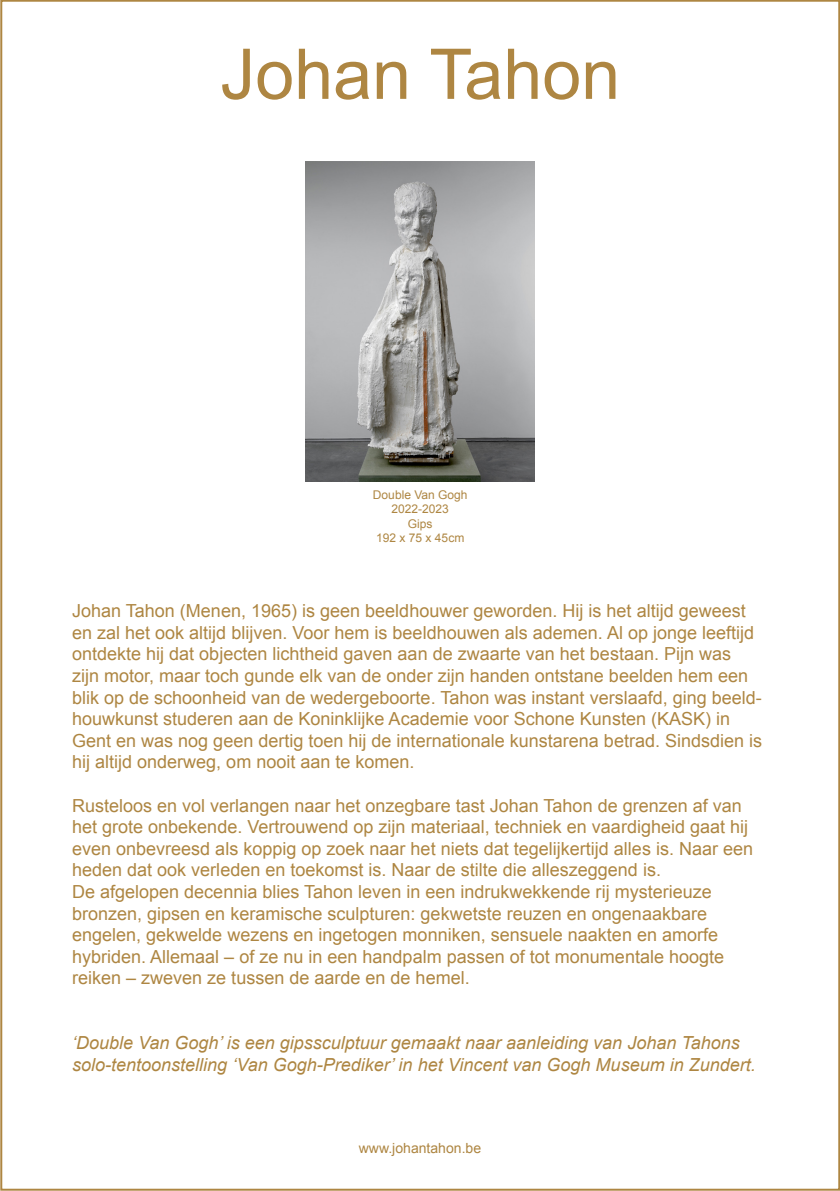
<style>
.page{position:relative;width:840px;height:1191px;background:#fff}
.page>*{position:absolute;margin:0;border:0;box-sizing:border-box;transform-origin:0 0}
.t1{font:70px "Arial";color:#ae8642}
.t2{font:18px/21.6px "Arial";color:#ae8642}
.t3{font:italic 18px/21.6px "Arial";color:#ae8642}
.t4{font:14px "Arial";color:#ae8642}
.t5{font:12px "Arial";color:#ae8642}
</style>
<div class="page">
<img style="left:305px;top:162px;width:229px;height:320px">
<p class="t1" style="left:220px;top:28px;width:401px">Johan Tahon</p>
<p class="t5" style="left:373px;top:487px;width:96px">Double Van Gogh</p>
<p class="t5" style="left:391px;top:501px;width:59px">2022-2023</p>
<p class="t5" style="left:407px;top:515px;width:26px">Gips</p>
<p class="t5" style="left:376px;top:530px;width:90px">192 x 75 x 45cm</p>
<p class="t2" style="left:72px;top:600px;width:691px">Johan Tahon (Menen, 1965) is geen beeldhouwer geworden. Hij is het altijd geweest en zal het ook altijd blijven. Voor hem is beeldhouwen als ademen. Al op jonge leeftijd ontdekte hij dat objecten lichtheid gaven aan de zwaarte van het bestaan. Pijn was zijn motor, maar toch gunde elk van de onder zijn handen ontstane beelden hem een blik op de schoonheid van de wedergeboorte. Tahon was instant verslaafd, ging beeld&shy;houwkunst studeren aan de Koninklijke Academie voor Schone Kunsten (KASK) in Gent en was nog geen dertig toen hij de internationale kunstarena betrad. Sindsdien is hij altijd onderweg, om nooit aan te komen.</p>
<p class="t2" style="left:72px;top:794px;width:682px">Rusteloos en vol verlangen naar het onzegbare tast Johan Tahon de grenzen af van het grote onbekende. Vertrouwend op zijn materiaal, techniek en vaardigheid gaat hij even onbevreesd als koppig op zoek naar het niets dat tegelijkertijd alles is. Naar een heden dat ook verleden en toekomst is. Naar de stilte die alleszeggend is.</p>
<p class="t2" style="left:72px;top:881px;width:641px">De afgelopen decennia blies Tahon leven in een indrukwekkende rij mysterieuze</p>
<p class="t2" style="left:72px;top:902px;width:636px">bronzen, gipsen en keramische sculpturen: gekwetste reuzen en ongenaakbare</p>
<p class="t2" style="left:72px;top:924px;width:647px">engelen, gekwelde wezens en ingetogen monniken, sensuele naakten en amorfe</p>
<p class="t2" style="left:72px;top:946px;width:653px">hybriden. Allemaal – of ze nu in een handpalm passen of tot monumentale hoogte reiken – zweven ze tussen de aarde en de hemel.</p>
<p class="t3" style="left:72px;top:1032px;width:685px">‘Double Van Gogh’ is een gipssculptuur gemaakt naar aanleiding van Johan Tahons solo-tentoonstelling ‘Van Gogh-Prediker’ in het Vincent van Gogh Museum in Zundert.</p>
<p class="t4" style="left:358px;top:1138px;width:124px">www.johantahon.be</p>
</div>
